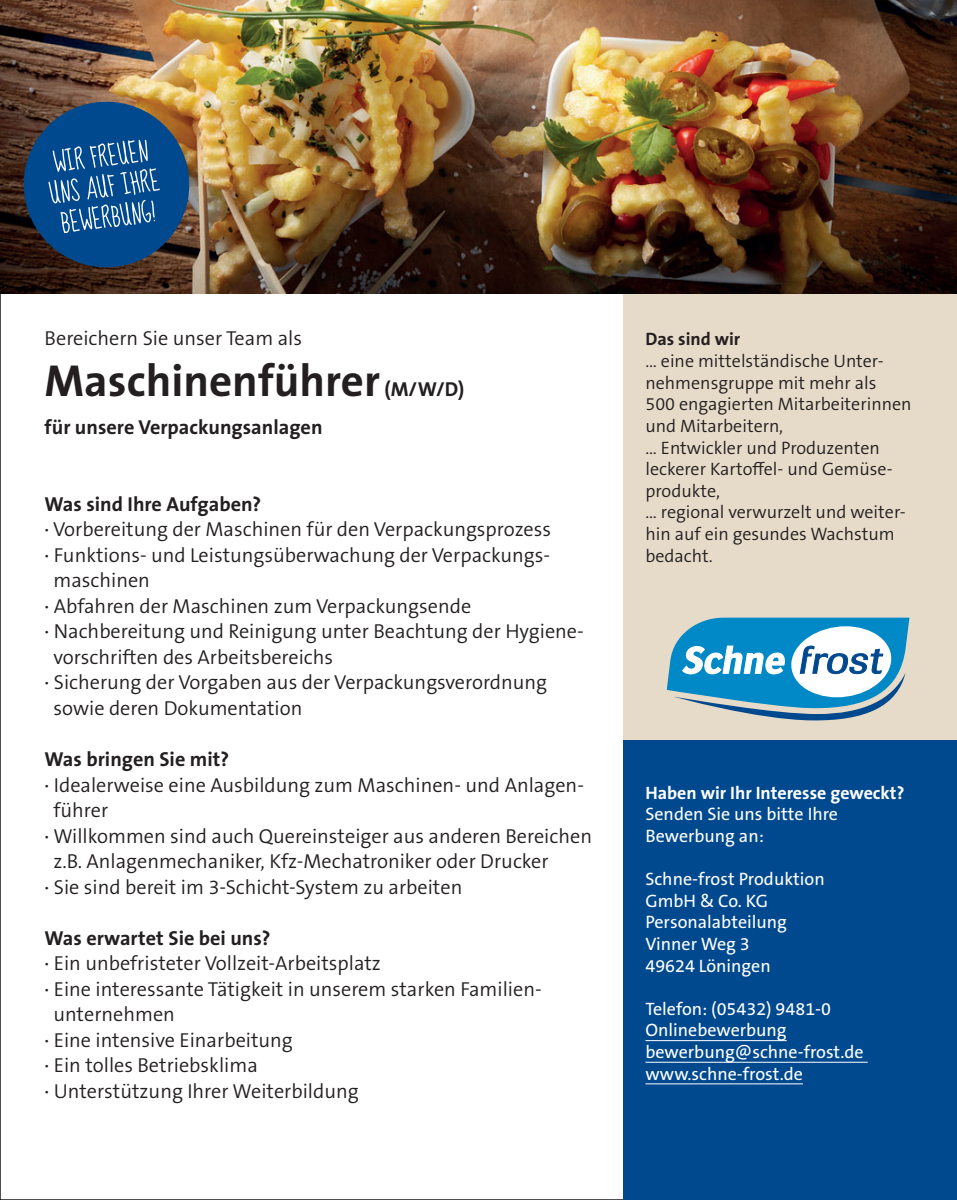
<style>
.page{position:relative;width:957px;height:1200px;background:#fff}
.page>*{position:absolute;margin:0;border:0;box-sizing:border-box;transform-origin:0 0}
.t1{font:700 45px "The Sans";color:#231f20}
.t2{font:300 20.25px "The Sans B W4";color:#231f20}
.t3{font:700 20.25px "The Sans";color:#231f20}
.t4{font:300 18px/21.6px "The Sans B W4";color:#231f20}
.t5{font:18px/21.6px "The Sans B W5 Plain";color:#fff}
.t6{font:700 18px "The Sans";color:#fff}
.t7{font:700 18px "The Sans";color:#231f20}
.s1{font-family:"The Sans";font-weight:400}
</style>
<div class="page">
<div style="left:623px;top:293px;width:334px;height:460px;background:#e6dbc8"></div>
<img style="left:0;top:0;width:957px;height:293px">
<div style="left:623px;top:740px;width:334px;height:459px;background:#01498f"></div>
<hr style="left:645px;top:1039px;width:141px;height:1px;background:#fff">
<hr style="left:645px;top:1061px;width:222px;height:1px;background:#fff">
<hr style="left:645px;top:1083px;width:158px;height:1px;background:#fff">
<svg style="left:19px;top:97px;width:175px;height:175px;background:#2e5277"></svg>
<svg style="left:667px;top:617px;width:242px;height:103px"></svg>
<p class="t2" style="left:45px;top:325px;width:259px">Bereichern Sie unser Team als</p>
<h1 class="t1" style="left:45px;top:351px;width:337px">Maschinenführer</h1>
<p class="t3" style="left:384px;top:376px;width:81px">(M/W/D)</p>
<p class="t3" style="left:45px;top:414px;width:279px">für unsere Verpackungsanlagen</p>
<p class="t3" style="left:45px;top:490px;width:218px">Was sind Ihre Aufgaben?</p>
<p class="t2" style="left:45px;top:516px;width:508px"><span class="s1">·</span> Vorbereitung der Maschinen für den Verpackungsprozess</p>
<p class="t2" style="left:45px;top:541px;width:507px"><span class="s1">·</span> Funktions- und Leistungsüberwachung der Verpackungs-</p>
<p class="t2" style="left:53px;top:567px;width:98px">maschinen</p>
<p class="t2" style="left:45px;top:592px;width:428px"><span class="s1">·</span> Abfahren der Maschinen zum Verpackungsende</p>
<p class="t2" style="left:45px;top:618px;width:540px"><span class="s1">·</span> Nachbereitung und Reinigung unter Beachtung der Hygiene-</p>
<p class="t2" style="left:53px;top:643px;width:281px">vorschriften des Arbeitsbereichs</p>
<p class="t2" style="left:45px;top:669px;width:504px"><span class="s1">·</span> Sicherung der Vorgaben aus der Verpackungsverordnung</p>
<p class="t2" style="left:53px;top:695px;width:250px">sowie deren Dokumentation</p>
<p class="t3" style="left:45px;top:746px;width:186px">Was bringen Sie mit?</p>
<p class="t2" style="left:45px;top:771px;width:541px"><span class="s1">·</span> Idealerweise eine Ausbildung zum Maschinen- und Anlagen-</p>
<p class="t2" style="left:53px;top:797px;width:56px">führer</p>
<p class="t2" style="left:45px;top:822px;width:549px"><span class="s1">·</span> Willkommen sind auch Quereinsteiger aus anderen Bereichen</p>
<p class="t2" style="left:53px;top:848px;width:497px">z.B. Anlagenmechaniker, Kfz-Mechatroniker oder Drucker</p>
<p class="t2" style="left:45px;top:873px;width:419px"><span class="s1">·</span> Sie sind bereit im 3-Schicht-System zu arbeiten</p>
<p class="t3" style="left:45px;top:924px;width:227px">Was erwartet Sie bei uns?</p>
<p class="t2" style="left:45px;top:950px;width:338px"><span class="s1">·</span> Ein unbefristeter Vollzeit-Arbeitsplatz</p>
<p class="t2" style="left:45px;top:975px;width:499px"><span class="s1">·</span> Eine interessante Tätigkeit in unserem starken Familien-</p>
<p class="t2" style="left:53px;top:1001px;width:123px">unternehmen</p>
<p class="t2" style="left:45px;top:1026px;width:250px"><span class="s1">·</span> Eine intensive Einarbeitung</p>
<p class="t2" style="left:45px;top:1052px;width:215px"><span class="s1">·</span> Ein tolles Betriebsklima</p>
<p class="t2" style="left:45px;top:1077px;width:315px"><span class="s1">·</span> Unterstützung Ihrer Weiterbildung</p>
<p class="t7" style="left:645px;top:328px;width:96px">Das sind wir</p>
<p class="t4" style="left:645px;top:350px;width:268px">… eine mittelständische Unter&shy;nehmensgruppe mit mehr als<br>500 engagierten Mitarbeiterinnen und Mitarbeitern,<br>… Entwickler und Produzenten leckerer Kartoffel- und Gemüse&shy;produkte,<br>… regional verwurzelt und weiter&shy;hin auf ein gesundes Wachstum bedacht.</p>
<p class="t6" style="left:645px;top:780px;width:260px">Haben wir Ihr Interesse geweckt?</p>
<p class="t5" style="left:645px;top:803px;width:194px">Senden Sie uns bitte Ihre<br>Bewerbung an:</p>
<p class="t5" style="left:645px;top:868px;width:181px">Schne-frost Produktion<br>GmbH &amp; Co. KG<br>Personalabteilung<br>Vinner Weg 3<br>49624 Löningen</p>
<p class="t5" style="left:645px;top:997px;width:220px">Telefon: (05432) 9481-0<br>Onlinebewerbung bewerbung@schne-frost.de www.schne-frost.de</p>
</div>
